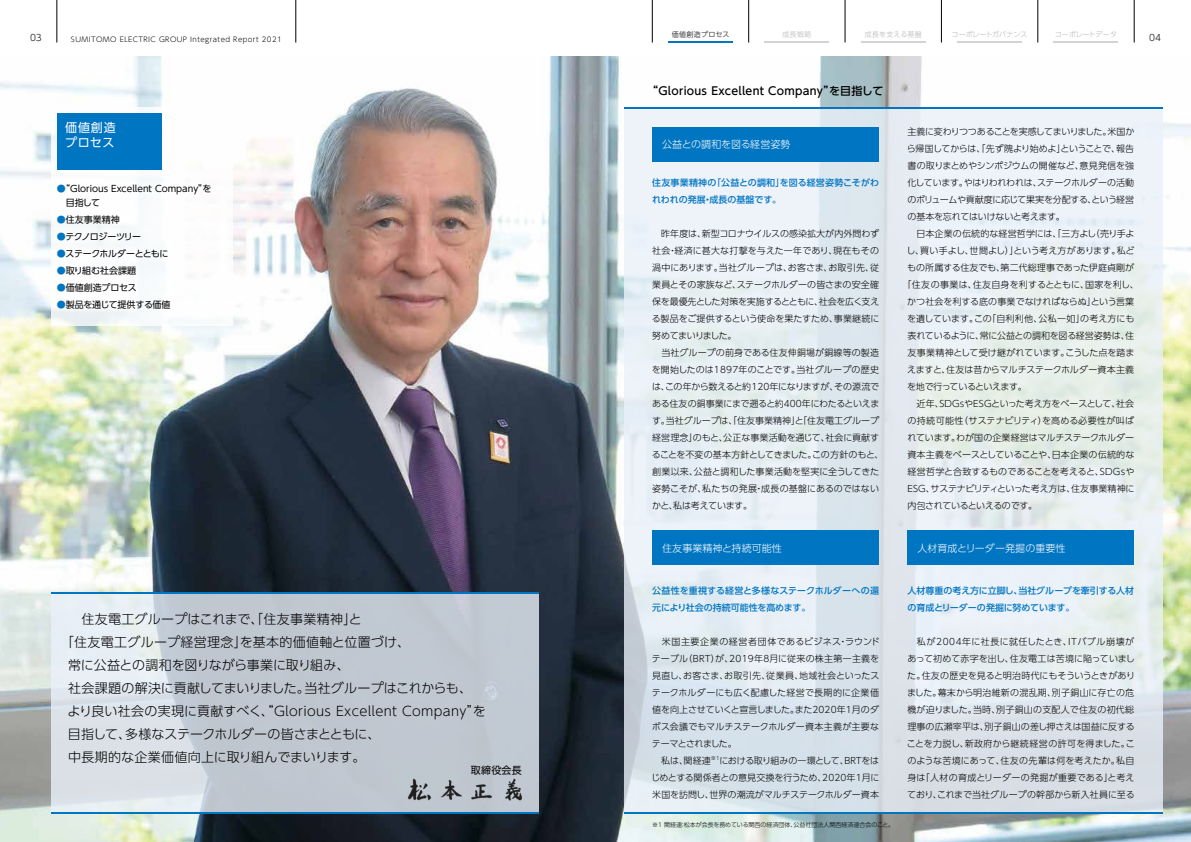
<style>
.page{position:relative;width:1191px;height:842px;background:#fff}
.page>*{position:absolute;margin:0;border:0;box-sizing:border-box;transform-origin:0 0}
.t1{font:300 13px "UD Shin Go Pro";letter-spacing:.02em;color:#000}
.t2{font:300 13px "UD Shin Go Pro";letter-spacing:-.01em;color:#000}
.t3{font:12px/15px "UD Shin Go Pro";letter-spacing:.06em;color:#fff}
.t4{font:500 11px "UD Shin Go Pro";letter-spacing:.025em;color:#000}
.t5{font:300 10px "UD Shin Go Pro";letter-spacing:.01em;color:#fff}
.t6{font:10px "UD Shin Go Pro";letter-spacing:.02em;color:#000}
.t7{font:300 9px/17px "UD Shin Go Pro";color:#000;text-align:justify}
.t8{font:500 9px/17px "UD Shin Go Pro";color:#0075c2}
.t9{font:300 9px "UD Shin Go Pro";letter-spacing:.03em;color:#000}
.t10{font:9px/14px "UD Shin Go Pro";color:#000}
.t11{font:300 9px "UD Shin Go Pro";letter-spacing:.02em;color:#000}
.t12{font:300 9px "UD Shin Go Pro";letter-spacing:-.03em;color:#000}
.t13{font:300 9px "UD Shin Go Pro";letter-spacing:.065em;color:#000}
.t14{font:300 9px "UD Shin Go Pro";letter-spacing:-.04em;color:#000}
.t15{font:300 9px "UD Shin Go Pro";letter-spacing:-.045em;color:#000}
.t16{font:9px "UD Shin Go Pro";letter-spacing:-.055em;color:#000}
.t17{font:9px "UD Shin Go Pro";letter-spacing:-.025em;color:#000}
.t18{font:300 9px "UD Shin Go Pro";letter-spacing:-.075em;color:#000}
.t19{font:9px "UD Shin Go Pro";letter-spacing:-.085em;color:#000}
.t20{font:300 7px "UD Shin Go Pro";letter-spacing:.06em;color:#000}
.t21{font:300 7px "UD Shin Go Pro";letter-spacing:.02em;color:#b5b6b6}
.t22{font:300 7px "UD Shin Go Pro";letter-spacing:-.005em;color:#b5b6b6}
.t23{font:300 7px "UD Shin Go Pro";letter-spacing:.04em;color:#000}
.t24{font:300 6px "UD Shin Go Pro";color:#000}
.t25{font:300 5.2px "UD Shin Go Pro";color:#000}
.s1{color:#0075c2}
</style>
<div class="page">
<img style="left:0;top:57px;width:1191px;height:785px">
<svg style="left:624px;top:109px;width:538px;height:703px;background:#e3ebf0"></svg>
<svg style="left:51px;top:594px;width:488px;height:218px;background:#c8cfd8"></svg>
<div style="left:51px;top:108px;width:181px;height:218px;background:#fff"></div>
<div style="left:57px;top:113px;width:105px;height:57px;background:#0075c2"></div>
<hr style="left:624px;top:108px;width:538px;height:1px;background:#0075c2">
<hr style="left:624px;top:812px;width:538px;height:2px;background:#0075c2">
<div style="left:652px;top:531px;width:227px;height:34px;background:#0075c2"></div>
<div style="left:652px;top:127px;width:227px;height:34px;background:#0075c2"></div>
<hr style="left:51px;top:812px;width:488px;height:2px;background:#0075c2">
<hr style="left:51px;top:592px;width:488px;height:2px;background:#0075c2">
<div style="left:907px;top:531px;width:227px;height:34px;background:#0075c2"></div>
<img style="left:401px;top:774px;width:128px;height:30px">
<hr style="left:668px;top:41px;width:65px;height:2px;background:#0075c2">
<hr style="left:764px;top:41px;width:65px;height:2px;background:#d3d3d4">
<hr style="left:860px;top:41px;width:65px;height:2px;background:#d3d3d4">
<hr style="left:957px;top:41px;width:65px;height:2px;background:#d3d3d4">
<hr style="left:1053px;top:41px;width:65px;height:2px;background:#d3d3d4">
<hr style="left:1134px;top:0;width:1px;height:43px;background:#000">
<hr style="left:1037px;top:0;width:1px;height:43px;background:#000">
<hr style="left:941px;top:0;width:1px;height:43px;background:#000">
<hr style="left:845px;top:0;width:1px;height:43px;background:#000">
<hr style="left:748px;top:0;width:1px;height:43px;background:#000">
<hr style="left:652px;top:0;width:1px;height:43px;background:#000">
<hr style="left:296px;top:0;width:1px;height:43px;background:#000">
<hr style="left:57px;top:0;width:1px;height:43px;background:#000">
<p class="t23" style="left:672px;top:29px;width:59px">価値創造プロセス</p>
<p class="t21" style="left:782px;top:29px;width:31px">成長戦略</p>
<p class="t21" style="left:864px;top:29px;width:59px">成長を支える基盤</p>
<p class="t22" style="left:951px;top:29px;width:77px">コーポレートガバナンス</p>
<p class="t21" style="left:1054px;top:29px;width:64px">コーポレートデータ</p>
<p class="t7" style="left:30px;top:29px;width:13px">03</p>
<p class="t7" style="left:1149px;top:29px;width:13px">04</p>
<p class="t20" style="left:71px;top:33px;width:212px">SUMITOMO ELECTRIC GROUP Integrated Report 2021</p>
<h2 class="t3" style="left:65px;top:120px;width:52px">価値創造プロセス</h2>
<p class="t10" style="left:57px;top:181px;width:156px"><span class="s1">●</span>“Glorious Excellent Company”を　目指して</p>
<p class="t10" style="left:57px;top:212px;width:64px"><span class="s1">●</span>住友事業精神</p>
<p class="t19" style="left:57px;top:229px;width:86px"><span class="s1">●</span>テクノロジーツリー</p>
<p class="t16" style="left:57px;top:246px;width:113px"><span class="s1">●</span>ステークホルダーとともに</p>
<p class="t10" style="left:57px;top:263px;width:81px"><span class="s1">●</span>取り組む社会課題</p>
<p class="t10" style="left:57px;top:281px;width:81px"><span class="s1">●</span>価値創造プロセス</p>
<p class="t17" style="left:57px;top:297px;width:115px"><span class="s1">●</span>製品を通じて提供する価値</p>
<h1 class="t1" style="left:68px;top:608px;width:295px">　住友電工グループはこれまで、「住友事業精神」と</h1>
<h1 class="t1" style="left:61px;top:631px;width:351px">「住友電工グループ経営理念」を基本的価値軸と位置づけ、</h1>
<h1 class="t2" style="left:68px;top:654px;width:283px">常に公益との調和を図りながら事業に取り組み、</h1>
<h1 class="t2" style="left:68px;top:677px;width:405px">社会課題の解決に貢献してまいりました。当社グループはこれからも、</h1>
<h1 class="t1" style="left:68px;top:700px;width:420px">より良い社会の実現に貢献すべく、“Glorious Excellent Company”を</h1>
<h1 class="t2" style="left:68px;top:723px;width:314px">目指して、多様なステークホルダーの皆さまとともに、</h1>
<h1 class="t1" style="left:68px;top:746px;width:299px">中長期的な企業価値向上に取り組んでまいります。</h1>
<p class="t6" style="left:471px;top:762px;width:52px">取締役会長</p>
<p class="t4" style="left:647px;top:82px;width:238px">“Glorious Excellent Company”を目指して</p>
<p class="t5" style="left:662px;top:136px;width:130px">公益との調和を図る経営姿勢</p>
<p class="t8" style="left:652px;top:174px;width:228px">住友事業精神の「公益との調和」を図る経営姿勢こそがわれわれの発展・成長の基盤です。</p>
<p class="t7" style="left:652px;top:225px;width:233px;text-align:left;text-indent:9px">昨年度は、新型コロナウイルスの感染拡大が内外問わず社会・経済に甚大な打撃を与えた一年であり、現在もその渦中にあります。当社グループは、お客さま、お取引先、従業員とその家族など、ステークホルダーの皆さまの安全確保を最優先とした対策を実施するとともに、社会を広く支える製品をご提供するという使命を果たすため、事業継続に努めてまいりました。<br>　当社グループの前身である住友伸銅場が銅線等の製造を開始したのは1897年のことです。当社グループの歴史は、この年から数えると約120年になりますが、その源流である住友の銅事業にまで遡ると約400年にわたるといえます。当社グループは、「住友事業精神」と「住友電工グループ経営理念」のもと、公正な事業活動を通じて、社会に貢献することを不変の基本方針としてきました。この方針のもと、創業以来、公益と調和した事業活動を堅実に全うしてきた姿勢こそが、私たちの発展・成長の基盤にあるのではないかと、私は考えています。</p>
<p class="t5" style="left:662px;top:540px;width:121px">住友事業精神と持続可能性</p>
<p class="t8" style="left:652px;top:582px;width:228px">公益性を重視する経営と多様なステークホルダーへの還元により社会の持続可能性を高めます。</p>
<p class="t13" style="left:662px;top:635px;width:219px">米国主要企業の経営者団体であるビジネス・ラウンド</p>
<p class="t9" style="left:652px;top:652px;width:229px">テーブル（BRT）が、2019年8月に従来の株主第一主義を</p>
<p class="t9" style="left:652px;top:669px;width:229px">見直し、お客さま、お取引先、従業員、地域社会といったス</p>
<p class="t11" style="left:652px;top:686px;width:228px">テークホルダーにも広く配慮した経営で長期的に企業価</p>
<p class="t7" style="left:652px;top:701px;width:228px">値を向上させていくと宣言しました。また2020年1月のダ</p>
<p class="t7" style="left:652px;top:718px;width:229px">ボス会議でもマルチステークホルダー資本主義が主要な</p>
<p class="t18" style="left:652px;top:737px;width:86px">テーマとされました。</p>
<p class="t7" style="left:661px;top:752px;width:51px">私は、関経連</p>
<p class="t25" style="left:711px;top:754px;width:10px">※1</p>
<p class="t7" style="left:651px;top:752px;width:230px;text-indent:68px">における取り組みの一環として、BRTをはじめとする関係者との意見交換を行うため、2020年1月に米国を訪問し、世界の潮流がマルチステークホルダー資本</p>
<p class="t24" style="left:652px;top:820px;width:243px">※1 関経連：松本が会長を務めている関西の経済団体、公益社団法人関西経済連合会のこと。</p>
<p class="t7" style="left:906px;top:123px;width:229px">主義に変わりつつあることを実感してまいりました。米国から帰国してからは、「先ず隗より始めよ」ということで、報告書の取りまとめやシンポジウムの開催など、意見発信を強化しています。やはりわれわれは、ステークホルダーの活動のボリュームや貢献度に応じて果実を分配する、という経営の基本を忘れてはいけないと考えます。</p>
<p class="t7" style="left:916px;top:225px;width:220px">日本企業の伝統的な経営哲学には、「三方よし（売り手よ</p>
<p class="t7" style="left:906px;top:242px;width:230px">し、買い手よし、世間よし）」という考え方があります。私ど</p>
<p class="t7" style="left:907px;top:259px;width:228px">もの所属する住友でも、第二代総理事であった伊庭貞剛が</p>
<p class="t11" style="left:902px;top:278px;width:238px">「住友の事業は、住友自身を利するとともに、国家を利し、</p>
<p class="t7" style="left:907px;top:293px;width:228px">かつ社会を利する底の事業でなければならぬ」という言葉</p>
<p class="t7" style="left:907px;top:310px;width:229px">を遺しています。この「自利利他、公私一如」の考え方にも</p>
<p class="t12" style="left:907px;top:329px;width:228px">表れているように、常に公益との調和を図る経営姿勢は、住</p>
<p class="t7" style="left:907px;top:344px;width:229px">友事業精神として受け継がれています。こうした点を踏ま</p>
<p class="t7" style="left:907px;top:361px;width:228px">えますと、住友は昔からマルチステークホルダー資本主義</p>
<p class="t15" style="left:907px;top:380px;width:121px">を地で行っているといえます。</p>
<p class="t7" style="left:916px;top:395px;width:219px">近年、SDGsやESGといった考え方をベースとして、社会</p>
<p class="t9" style="left:907px;top:414px;width:228px">の持続可能性（サステナビリティ）を高める必要性が叫ば</p>
<p class="t7" style="left:907px;top:429px;width:228px">れています。わが国の企業経営はマルチステークホルダー</p>
<p class="t7" style="left:907px;top:446px;width:228px">資本主義をベースとしていることや、日本企業の伝統的な</p>
<p class="t7" style="left:907px;top:463px;width:228px">経営哲学と合致するものであることを考えると、SDGsや</p>
<p class="t7" style="left:907px;top:480px;width:229px">ESG、サステナビリティといった考え方は、住友事業精神に</p>
<p class="t14" style="left:907px;top:499px;width:131px">内包されているといえるのです。</p>
<p class="t5" style="left:917px;top:540px;width:150px">人材育成とリーダー発掘の重要性</p>
<p class="t8" style="left:907px;top:582px;width:228px">人材尊重の考え方に立脚し、当社グループを牽引する人材の育成とリーダーの発掘に努めています。</p>
<p class="t7" style="left:907px;top:633px;width:230px">　私が2004年に社長に就任したとき、ITバブル崩壊があって初めて赤字を出し、住友電工は苦境に陥っていました。住友の歴史を見ると明治時代にもそういうときがありました。幕末から明治維新の混乱期、別子銅山に存亡の危機が迫りました。当時、別子銅山の支配人で住友の初代総理事の広瀬宰平は、別子銅山の差し押さえは国益に反することを力説し、新政府から継続経営の許可を得ました。このような苦境にあって、住友の先輩は何を考えたか。私自身は「人材の育成とリーダーの発掘が重要である」と考えており、これまで当社グループの幹部から新入社員に至る</p>
</div>
